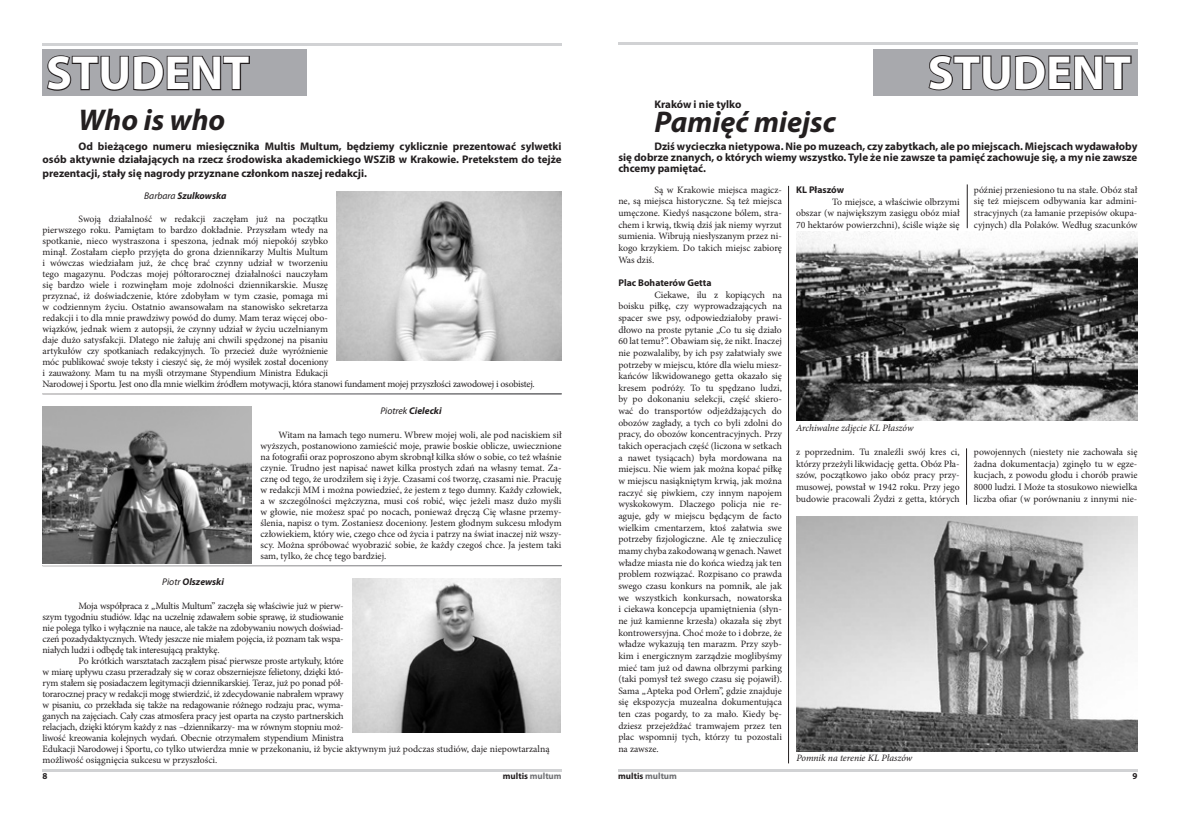
<style>
.page{position:relative;width:1180px;height:823px;background:#fff}
.page>*{position:absolute;margin:0;border:0;box-sizing:border-box;transform-origin:0 0}
.t1{font:700 48px "Myriad Pro";color:#fff}
.Prosty_Tekst{font:italic 700 30px "Myriad Pro";color:#231f20}
.Nagłówek_1{font:700 11px/13.2px "Myriad Pro";color:#231f20;text-align:justify}
.Prosty_Tekst-2{font:700 11px/11px "Myriad Pro";color:#231f20;text-align:justify}
.Prosty_Tekst-3{font:9.7px/11.6px "Minion Pro";letter-spacing:-.01em;color:#231f20;text-align:justify}
.Prosty_Tekst-4{font:italic 9.7px "Minion Pro";letter-spacing:-.005em;color:#231f20}
.Prosty_Tekst-5{font:italic 700 9.7px "Myriad Pro";color:#231f20}
.Prosty_Tekst-6{font:700 9.7px "Myriad Pro";color:#231f20}
.t2{font:700 9px "Myriad Pro";color:#231f20}
.s1{font-weight:400}
.s2{color:#6f7073}
.s3{color:#6c6d70}
</style>
<div class="page">
<hr style="left:43px;top:43px;width:518px;height:2px;background:#d1d2d4">
<hr style="left:43px;top:768px;width:518px;height:3px;background:#d1d2d4">
<hr style="left:618px;top:43px;width:519px;height:2px;background:#d1d2d4">
<hr style="left:618px;top:768px;width:519px;height:3px;background:#d1d2d4">
<div style="left:873px;top:49px;width:264px;height:47px;background:#a8a9ad"></div>
<svg style="left:928px;top:55px;width:204px;height:36px"></svg>
<div style="left:43px;top:50px;width:264px;height:46px;background:#a8a9ad"></div>
<svg style="left:47px;top:55px;width:203px;height:36px"></svg>
<img style="left:43px;top:406px;width:209px;height:157px">
<img style="left:336px;top:192px;width:225px;height:168px">
<img style="left:352px;top:578px;width:208px;height:153px">
<img style="left:796px;top:231px;width:341px;height:189px">
<img style="left:796px;top:516px;width:341px;height:235px">
<hr style="left:788px;top:186px;width:1px;height:577px;background:#231f20">
<hr style="left:966px;top:448px;width:1px;height:56px;background:#231f20">
<hr style="left:966px;top:184px;width:1px;height:44px;background:#231f20">
<p class="t1" style="left:46px;top:46px;width:205px">STUDENT</p>
<p class="t1" style="left:927px;top:46px;width:205px">STUDENT</p>
<p class="Prosty_Tekst" style="left:79px;top:104px;width:148px">Who is who</p>
<p class="Prosty_Tekst-2" style="left:654px;top:99px;width:88px">Kraków i nie tylko</p>
<p class="Prosty_Tekst" style="left:654px;top:106px;width:183px">Pamięć miejsc</p>
<p class="Prosty_Tekst-2" style="left:618px;top:141px;width:520px;text-indent:36px">Dziś wycieczka nietypowa. Nie po muzeach, czy zabytkach, ale po miejscach. Miejscach wydawałoby się dobrze znanych, o których wiemy wszystko. Tyle że nie zawsze ta pamięć zachowuje się, a my nie zawsze chcemy pamiętać.</p>
<p class="Nagłówek_1" style="left:43px;top:140px;width:520px;text-indent:36px">Od bieżącego numeru miesięcznika Multis Multum, będziemy cyklicznie prezentować sylwetki osób aktywnie działających na rzecz środowiska akademickiego WSZiB w Krakowie. Pretekstem do tejże prezentacji, stały się nagrody przyznane członkom naszej redakcji.</p>
<p class="Prosty_Tekst-5" style="left:144px;top:190px;width:84px"><span class="s1">Barbara</span> Szulkowska</p>
<p class="Prosty_Tekst-3" style="left:43px;top:214px;width:493px;line-height:11px;text-align:left;text-indent:36px">Swoją działalność w redakcji zaczęłam już na początku<br>pierwszego roku. Pamiętam to bardzo dokładnie. Przyszłam wtedy na<br>spotkanie, nieco wystraszona i speszona, jednak mój niepokój szybko<br>minął. Zostałam ciepło przyjęta do grona dziennikarzy Multis Multum<br>i wówczas wiedziałam już, że chcę brać czynny udział w tworzeniu<br>tego magazynu. Podczas mojej półtorarocznej działalności nauczyłam<br>się bardzo wiele i rozwinęłam moje zdolności dziennikarskie. Muszę<br>przyznać, iż doświadczenie, które zdobyłam w tym czasie, pomaga mi<br>w codziennym życiu. Ostatnio awansowałam na stanowisko sekretarza<br>redakcji i to dla mnie prawdziwy powód do dumy. Mam teraz więcej obo-<br>wiązków, jednak wiem z autopsji, że czynny udział w życiu uczelnianym<br>daje dużo satysfakcji. Dlatego nie żałuję ani chwili spędzonej na pisaniu<br>artykułów czy spotkaniach redakcyjnych. To przecież duże wyróżnienie<br>móc publikować swoje teksty i cieszyć się, że mój wysiłek został doceniony<br>i zauważony. Mam tu na myśli otrzymane Stypendium Ministra Edukacji<br>Narodowej i Sportu. Jest ono dla mnie wielkim źródłem motywacji, która stanowi fundament mojej przyszłości zawodowej i osobistej.</p>
<p class="Prosty_Tekst-3" style="left:973px;top:184px;width:165px">później przeniesiono tu na stałe. Obóz stał się też miejscem odbywania kar admini&shy;stracyjnych (za łamanie przepisów okupa&shy;cyjnych) dla Polaków. Według szacunków</p>
<p class="Prosty_Tekst-3" style="left:618px;top:184px;width:165px;text-indent:36px">Są w Krakowie miejsca magicz&shy;ne, są miejsca historyczne. Są też miejsca umęczone. Kiedyś nasączone bólem, stra&shy;chem i krwią, tkwią dziś jak niemy wyrzut sumienia. Wibrują niesłyszanym przez ni&shy;kogo krzykiem. Do takich miejsc zabiorę Was dziś.</p>
<p class="Prosty_Tekst-6" style="left:618px;top:277px;width:95px">Plac Bohaterów Getta</p>
<p class="Prosty_Tekst-3" style="left:618px;top:289px;width:165px;text-indent:36px">Ciekawe, ilu z kopiących na boisku piłkę, czy wyprowadzających na spacer swe psy, odpowiedziałoby prawi&shy;dłowo na proste pytanie „Co tu się działo 60 lat temu?”. Obawiam się, że nikt. Inaczej nie pozwalaliby, by ich psy załatwiały swe potrzeby w miejscu, które dla wielu miesz&shy;kańców likwidowanego getta okazało się kresem podróży. To tu spędzano ludzi, by po dokonaniu selekcji, część skiero&shy;wać do transportów odjeżdżających do obozów zagłady, a tych co byli zdolni do pracy, do obozów koncentracyjnych. Przy takich operacjach część (liczona w setkach a nawet tysiącach) była mordowana na miejscu. Nie wiem jak można kopać piłkę w miejscu nasiąkniętym krwią, jak można raczyć się piwkiem, czy innym napojem wyskokowym. Dlaczego policja nie re&shy;aguje, gdy w miejscu będącym de facto wielkim cmentarzem, ktoś załatwia swe potrzeby fizjologiczne. Ale tę znieczulicę mamy chyba zakodowaną w genach. Nawet władze miasta nie do końca wiedzą jak ten problem rozwiązać. Rozpisano co prawda swego czasu konkurs na pomnik, ale jak we wszystkich konkursach, nowatorska i ciekawa koncepcja upamiętnienia (słyn&shy;ne już kamienne krzesła) okazała się zbyt kontrowersyjna. Choć może to i dobrze, że władze wykazują ten marazm. Przy szyb&shy;kim i energicznym zarządzie moglibyśmy mieć tam już od dawna olbrzymi parking (taki pomysł też swego czasu się pojawił).<br>Sama „Apteka pod Orłem”, gdzie znajduje się ekspozycja muzealna dokumentująca ten czas pogardy, to za mało. Kiedy bę&shy;dziesz przejeżdżać tramwajem przez ten plac wspomnij tych, którzy tu pozostali na zawsze.</p>
<p class="Prosty_Tekst-6" style="left:796px;top:184px;width:49px">KL Płaszów</p>
<p class="Prosty_Tekst-3" style="left:796px;top:196px;width:165px;text-indent:36px">To miejsce, a właściwie olbrzymi obszar (w największym zasięgu obóz miał 70 hektarów powierzchni), ściśle wiąże się</p>
<p class="Prosty_Tekst-5" style="left:380px;top:405px;width:63px"><span class="s1">Piotrek</span> Cielecki</p>
<p class="Prosty_Tekst-3" style="left:260px;top:429px;width:302px;line-height:11px;text-indent:18px">Witam na łamach tego numeru. Wbrew mojej woli, ale pod naciskiem sił wyższych, postanowiono zamieścić moje, prawie boskie oblicze, uwiecznione na fotografii oraz poproszono abym skrobnął kilka słów o sobie, co też właśnie czynie. Trudno jest napisać nawet kilka prostych zdań na własny temat. Za&shy;cznę od tego, że urodziłem się i żyje. Czasami coś tworzę, czasami nie. Pracuję w redakcji MM i można powiedzieć, że jestem z tego dumny. Każdy człowiek, a w szczególności mężczyzna, musi coś robić, więc jeżeli masz dużo myśli w głowie, nie możesz spać po nocach, ponieważ dręczą Cię własne przemy&shy;ślenia, napisz o tym. Zostaniesz doceniony. Jestem głodnym sukcesu młodym człowiekiem, który wie, czego chce od życia i patrzy na świat inaczej niż wszy&shy;scy. Można spróbować wyobrazić sobie, że każdy czegoś chce. Ja jestem taki sam, tylko, że chcę tego bardziej.</p>
<p class="Prosty_Tekst-4" style="left:796px;top:422px;width:119px">Archiwalne zdjęcie KL Płaszów</p>
<p class="Prosty_Tekst-3" style="left:973px;top:446px;width:165px">powojennych (niestety nie zachowała się żadna dokumentacja) zginęło tu w egze&shy;kucjach, z powodu głodu i chorób prawie 8000 ludzi. I Może ta stosukowo niewielka liczba ofiar (w porównaniu z innymi nie-</p>
<p class="Prosty_Tekst-3" style="left:796px;top:446px;width:165px">z poprzednim. Tu znaleźli swój kres ci, którzy przeżyli likwidację getta. Obóz Pła&shy;szów, początkowo jako obóz pracy przy&shy;musowej, powstał w 1942 roku. Przy jego budowie pracowali Żydzi z getta, których</p>
<p class="Prosty_Tekst-5" style="left:162px;top:576px;width:63px"><span class="s1">Piotr</span> Olszewski</p>
<p class="Prosty_Tekst-3" style="left:43px;top:600px;width:303px;line-height:11px;text-indent:36px">Moja współpraca z „Multis Multum” zaczęła się właściwie już w pierw&shy;szym tygodniu studiów. Idąc na uczelnię zdawałem sobie sprawę, iż studiowanie nie polega tylko i wyłącznie na nauce, ale także na zdobywaniu nowych doświad&shy;czeń pozadydaktycznych. Wtedy jeszcze nie miałem pojęcia, iż poznam tak wspa&shy;niałych ludzi i odbędę tak interesującą praktykę.</p>
<p class="Prosty_Tekst-3" style="left:43px;top:655px;width:508px;line-height:11px;text-align:left;text-indent:36px">Po krótkich warsztatach zacząłem pisać pierwsze proste artykuły, które<br>w miarę upływu czasu przeradzały się w coraz obszerniejsze felietony, dzięki któ-<br>rym stałem się posiadaczem legitymacji dziennikarskiej. Teraz, już po ponad pół-<br>torarocznej pracy w redakcji mogę stwierdzić, iż zdecydowanie nabrałem wprawy<br>w pisaniu, co przekłada się także na redagowanie różnego rodzaju prac, wyma-<br>ganych na zajęciach. Cały czas atmosfera pracy jest oparta na czysto partnerskich<br>relacjach, dzięki którym każdy z nas –dziennikarzy- ma w równym stopniu moż-<br>liwość kreowania kolejnych wydań. Obecnie otrzymałem stypendium Ministra<br>Edukacji Narodowej i Sportu, co tylko utwierdza mnie w przekonaniu, iż bycie aktywnym już podczas studiów, daje niepowtarzalną możliwość osiągnięcia sukcesu w przyszłości.</p>
<p class="Prosty_Tekst-4" style="left:796px;top:752px;width:117px">Pomnik na terenie KL Płaszów</p>
<p class="t2" style="left:43px;top:770px;width:6px">8</p>
<p class="t2" style="left:503px;top:770px;width:60px">multis <span class="s2">multum</span></p>
<p class="t2" style="left:618px;top:770px;width:60px">multis <span class="s3">multum</span></p>
<p class="t2" style="left:1132px;top:770px;width:6px">9</p>
</div>
